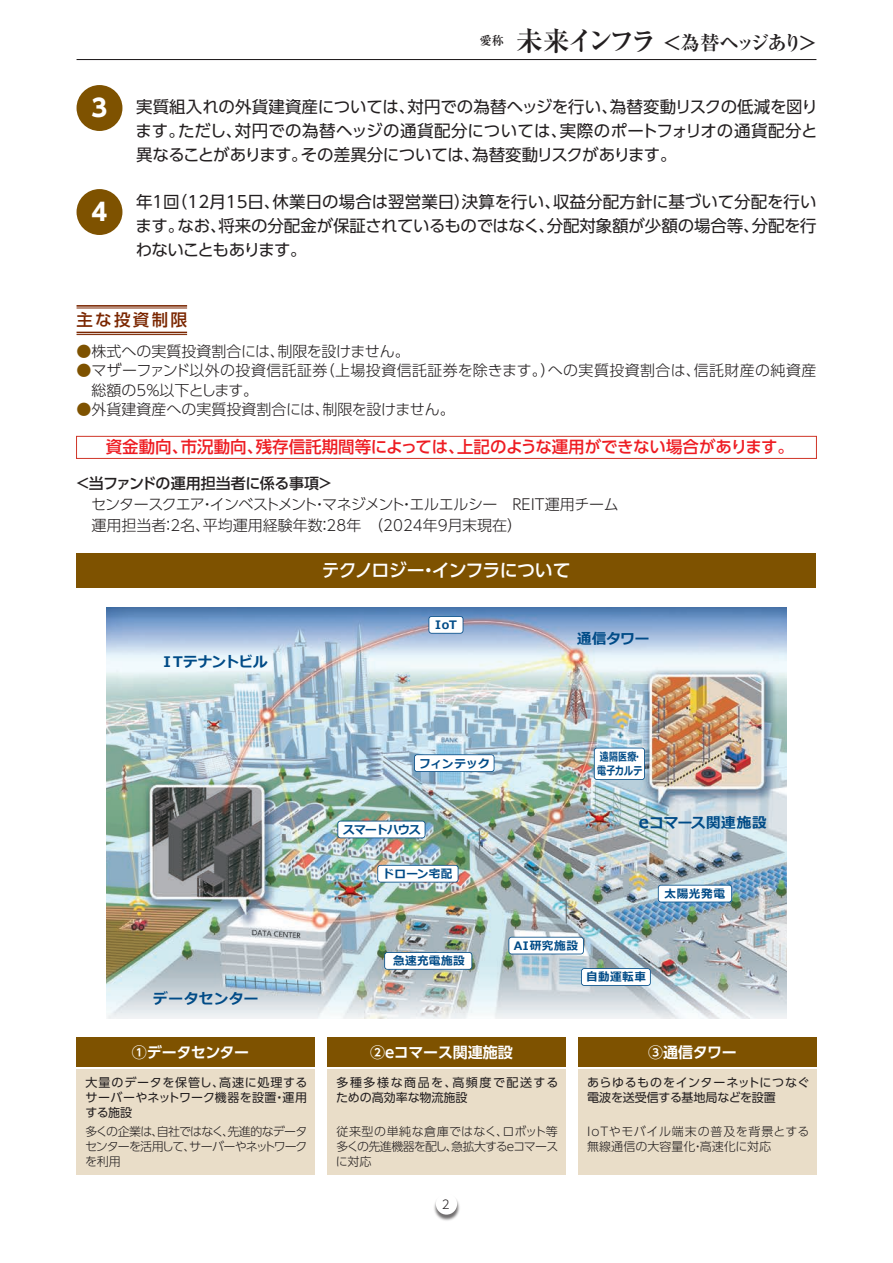
<style>
.page{position:relative;width:893px;height:1263px;background:#fff}
.page>*{position:absolute;margin:0;border:0;box-sizing:border-box;transform-origin:0 0}
.t1{font:700 24px "UD Shin Go Pro";color:#fff}
.t2{font:700 19.5px "Ryumin Pro";letter-spacing:-.14em;color:#231f20}
.t3{font:500 18px "UD Shin Go Pro";letter-spacing:-.055em;color:#fff}
.t4{font:16.5px/24px "UD Shin Go Pro";letter-spacing:-.03em;color:#231f20;text-align:justify}
.t5{font:500 16.5px "UD Shin Go Pro";color:#ee1d23}
.t6{font:500 16.5px "UD Shin Go Pro";letter-spacing:.145em;color:#7a2600}
.t7{font:300 15px/21px "UD Shin Go Pro";letter-spacing:-.02em;color:#231f20}
.t8{font:300 15px/19.5px "UD Shin Go Pro";letter-spacing:.025em;color:#231f20}
.t9{font:300 15px "UD Shin Go Pro";color:#231f20}
.t10{font:700 15px "UD Shin Go Pro De";letter-spacing:-.015em;color:#fff}
.t11{font:500 15px "UD Shin Go Pro";letter-spacing:-.025em;color:#231f20}
.t12{font:700 14.55px "Meiryo";letter-spacing:.035em;color:#004b87}
.t13{font:700 14.55px "Meiryo";letter-spacing:-.025em;color:#004b87}
.t14{font:700 14.55px "Meiryo";letter-spacing:.04em;color:#004b87}
.t15{font:700 14.55px "Meiryo";letter-spacing:.005em;color:#004b87}
.t16{font:300 12px/15px "UD Shin Go Pro";letter-spacing:-.045em;color:#231f20;text-align:justify}
.t17{font:12px/15px "UD Shin Go Pro";letter-spacing:.03em;color:#231f20;text-align:justify}
.t18{font:300 12px/15px "UD Shin Go Pro";letter-spacing:.01em;color:#231f20}
.t19{font:12px/15px "UD Shin Go Pro";color:#231f20}
.t20{font:12px/15px "UD Shin Go Pro";letter-spacing:.115em;color:#231f20}
.t21{font:700 12px "Ryumin Pro";color:#231f20}
.t22{font:700 11.7px "Meiryo";letter-spacing:.03em;color:#004b87}
.t23{font:700 11.7px/13.4px "Meiryo";letter-spacing:.03em;color:#004b87;scale:.77 1}
.t24{font:700 11.7px "Meiryo";letter-spacing:-.05em;color:#004b87}
.s1{font-size:27px}
.s2{color:#7e5200}
.s3{font-size:16.2px}
</style>
<div class="page">
<hr style="left:77px;top:59px;width:739px;height:1px;background:#231f20">
<img style="left:434px;top:1199px;width:26px;height:22px">
<div style="left:436px;top:1193px;width:21px;height:21px;background:#fff;border-radius:50%"></div>
<div style="left:77px;top:553px;width:739px;height:34px;background:#7e5200"></div>
<hr style="left:77px;top:332px;width:110px;height:1px;background:#7a2600">
<hr style="left:77px;top:334px;width:110px;height:1px;background:#7a2600">
<hr style="left:77px;top:305px;width:110px;height:2px;background:#7a2600">
<hr style="left:77px;top:308px;width:110px;height:1px;background:#7a2600">
<div style="left:76px;top:436px;width:741px;height:23px;border:1px solid #cf3527"></div>
<div style="left:77px;top:85px;width:45px;height:46px;background:#7e5200;border-radius:50%"></div>
<div style="left:77px;top:189px;width:45px;height:46px;background:#7e5200;border-radius:50%"></div>
<div style="left:77px;top:1069px;width:238px;height:106px;background:#e9ddc8"></div>
<div style="left:77px;top:1037px;width:238px;height:30px;background:#7e5200"></div>
<div style="left:327px;top:1069px;width:239px;height:106px;background:#e9ddc8"></div>
<div style="left:327px;top:1037px;width:239px;height:30px;background:#7e5200"></div>
<div style="left:578px;top:1069px;width:238px;height:106px;background:#e9ddc8"></div>
<div style="left:578px;top:1037px;width:238px;height:30px;background:#7e5200"></div>
<img style="left:106px;top:607px;width:681px;height:411px">
<svg style="left:337px;top:821px;width:88px;height:17px"></svg>
<svg style="left:384px;top:952px;width:88px;height:18px"></svg>
<svg style="left:414px;top:754px;width:80px;height:18px"></svg>
<svg style="left:594px;top:748px;width:51px;height:32px"></svg>
<svg style="left:428px;top:616px;width:35px;height:18px"></svg>
<svg style="left:658px;top:885px;width:74px;height:17px"></svg>
<svg style="left:581px;top:968px;width:70px;height:18px"></svg>
<svg style="left:508px;top:937px;width:76px;height:17px"></svg>
<svg style="left:377px;top:865px;width:81px;height:17px"></svg>
<h1 class="t1" style="left:92px;top:88px;width:17px">3</h1>
<h1 class="t1" style="left:92px;top:192px;width:17px">4</h1>
<p class="t21" style="left:480px;top:31px;width:37px">愛称　</p>
<p class="t2" style="left:516px;top:27px;width:303px"><span class="s1">未来インフラ</span> ＜為替ヘッジあり＞</p>
<p class="t4" style="left:135px;top:95px;width:684px">実質組入れの外貨建資産については、対円での為替ヘッジを行い、為替変動リスクの低減を図ります。ただし、対円での為替ヘッジの通貨配分については、実際のポートフォリオの通貨配分と異なることがあります。その差異分については、為替変動リスクがあります。</p>
<p class="t4" style="left:135px;top:189px;width:682px">年１回（12月15日、休業日の場合は翌営業日）決算を行い、収益分配方針に基づいて分配を行います。なお、将来の分配金が保証されているものではなく、分配対象額が少額の場合等、分配を行わないこともあります。</p>
<p class="t6" style="left:76px;top:306px;width:112px">主な投資制限</p>
<p class="t9" style="left:77px;top:339px;width:335px"><span class="s2">●</span>株式への実質投資割合には、制限を設けません。</p>
<p class="t8" style="left:92px;top:360px;width:726px;text-indent:-15px"><span class="s2">●</span>マザーファンド以外の投資信託証券（上場投資信託証券を除きます。）への実質投資割合は、信託財産の純資産総額の5％以下とします。</p>
<p class="t9" style="left:77px;top:397px;width:380px"><span class="s2">●</span>外貨建資産への実質投資割合には、制限を設けません。</p>
<p class="t5" style="left:106px;top:433px;width:690px">資金動向、市況動向、残存信託期間等によっては、上記のような運用ができない場合があります。</p>
<p class="t11" style="left:75px;top:471px;width:259px">＜当ファンドの運用担当者に係る事項＞</p>
<p class="t7" style="left:91px;top:493px;width:529px">センタースクエア・インベストメント・マネジメント・エルエルシー　REIT運用チーム運用担当者：2名、平均運用経験年数：28年　（2024年9月末現在）</p>
<p class="t3" style="left:322px;top:556px;width:250px">テクノロジー・インフラについて</p>
<p class="t13" style="left:164px;top:651px;width:106px">I Tテナントビル</p>
<p class="t14" style="left:153px;top:988px;width:106px">データセンター</p>
<p class="t22" style="left:435px;top:616px;width:23px">IoT</p>
<p class="t15" style="left:577px;top:628px;width:74px">通信タワー</p>
<p class="t22" style="left:419px;top:755px;width:72px">フィンテック</p>
<p class="t23" style="left:597px;top:751px;width:60px">遠隔医療・電子カルテ</p>
<p class="t24" style="left:343px;top:822px;width:79px">スマートハウス</p>
<p class="t22" style="left:383px;top:865px;width:71px">ドローン宅配</p>
<p class="t22" style="left:393px;top:953px;width:73px">急速充電施設</p>
<p class="t12" style="left:639px;top:813px;width:129px"><span class="s3">e</span>コマース関連施設</p>
<p class="t22" style="left:514px;top:937px;width:66px">AI研究施設</p>
<p class="t22" style="left:586px;top:969px;width:61px">自動運転車</p>
<p class="t22" style="left:665px;top:885px;width:62px">太陽光発電</p>
<p class="t10" style="left:132px;top:1040px;width:119px">①データセンター</p>
<p class="t10" style="left:370px;top:1040px;width:144px">②eコマース関連施設</p>
<p class="t10" style="left:648px;top:1040px;width:90px">③通信タワー</p>
<p class="t17" style="left:85px;top:1074px;width:224px">大量のデータを保管し、高速に処理するサーバーやネットワーク機器を設置・運用する施設</p>
<p class="t16" style="left:85px;top:1123px;width:224px">多くの企業は、自社ではなく、先進的なデータセンターを活用して、サーバーやネットワークを利用</p>
<p class="t20" style="left:336px;top:1074px;width:224px">多種多様な商品を、高頻度で配送するための高効率な物流施設</p>
<p class="t16" style="left:336px;top:1123px;width:224px">従来型の単純な倉庫ではなく、ロボット等多くの先進機器を配し、急拡大するeコマースに対応</p>
<p class="t16" style="left:442px;top:1196px;width:9px">2</p>
<p class="t19" style="left:587px;top:1074px;width:224px">あらゆるものをインターネットにつなぐ電波を送受信する基地局などを設置</p>
<p class="t18" style="left:587px;top:1123px;width:224px">IoTやモバイル端末の普及を背景とする無線通信の大容量化・高速化に対応</p>
</div>
